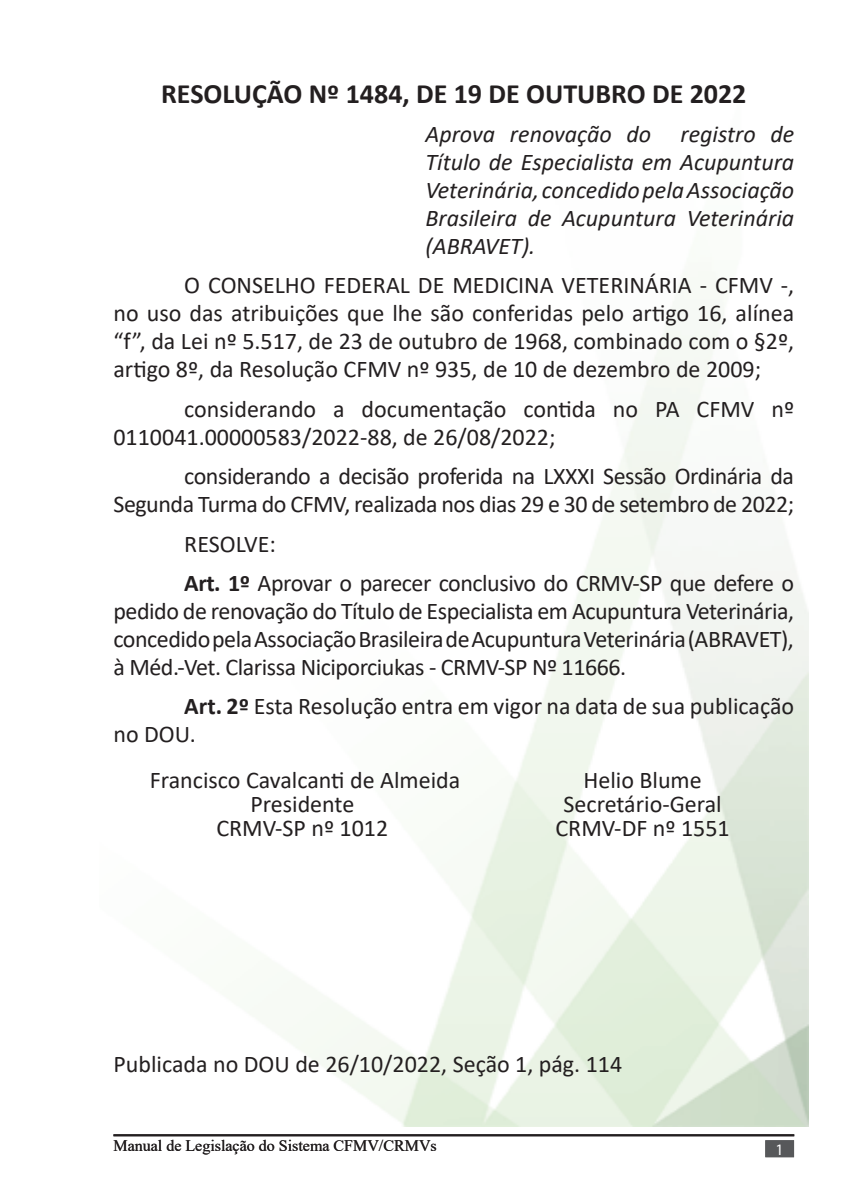
<style>
.page{position:relative;width:851px;height:1191px;background:#fff}
.page>*{position:absolute;margin:0;border:0;box-sizing:border-box;transform-origin:0 0}
.Texto_de_nota_de_rod{font:700 28px "Calibri";color:#231f20}
.Corpo_de_texto{font:24px/28px "Calibri";color:#231f20;text-align:justify}
.Texto_de_nota_de_rod-2{font:italic 24px/28px "Calibri";color:#231f20;text-align:justify}
.Corpo_de_texto-2{font:24px/28px "Calibri";letter-spacing:-.02em;color:#231f20;text-align:right}
.t1{font:16px "Times New Roman";color:#231f20}
.Apresentação{font:16px "Myriad Pro";color:#fff}
.s1{font-weight:700}
</style>
<div class="page">
<hr style="left:113px;top:1134px;width:681px;height:2px;background:#231f20">
<div style="left:765px;top:1140px;width:28px;height:17px;background:#57585a;border:2px solid #57585a"></div>
<p class="Texto_de_nota_de_rod" style="left:161px;top:74px;width:586px">RESOLUÇÃO Nº 1484, DE 19 DE OUTUBRO DE 2022</p>
<p class="Texto_de_nota_de_rod-2" style="left:425px;top:119px;width:370px">Aprova renovação do registro de Título de Especialista em Acupuntura Veterinária, concedido pela Associação Brasileira de Acupuntura Veterinária (ABRAVET).</p>
<p class="Corpo_de_texto" style="left:113px;top:271px;width:682px;text-indent:71px">O CONSELHO FEDERAL DE MEDICINA VETERINÁRIA - CFMV -, no uso das atribuições que lhe são conferidas pelo artigo 16, alínea “f”, da Lei nº 5.517, de 23 de outubro de 1968, combinado com o §2º, artigo 8º, da Resolução CFMV nº 935, de 10 de dezembro de 2009;</p>
<p class="Corpo_de_texto" style="left:113px;top:394px;width:682px;text-indent:71px">considerando a documentação contida no PA CFMV nº<br>0110041.00000583/2022-88, de 26/08/2022;</p>
<p class="Corpo_de_texto-2" style="left:113px;top:461px;width:682px">considerando a decisão proferida na LXXXI Sessão Ordinária da<br>Segunda Turma do CFMV, realizada nos dias 29 e 30 de setembro de 2022;</p>
<p class="Corpo_de_texto" style="left:184px;top:529px;width:93px">RESOLVE:</p>
<p class="Corpo_de_texto" style="left:113px;top:568px;width:682px;text-indent:71px"><span class="s1">Art. 1º</span> Aprovar o parecer conclusivo do CRMV-SP que defere o pedido de renovação do Título de Especialista em Acupuntura Veterinária, concedido pela Associação Brasileira de Acupuntura Veterinária (ABRAVET), à Méd.-Vet. Clarissa Niciporciukas - CRMV-SP Nº 11666.</p>
<p class="Corpo_de_texto" style="left:113px;top:691px;width:682px;text-indent:71px"><span class="s1">Art. 2º</span> Esta Resolução entra em vigor na data de sua publicação no DOU.</p>
<p class="Corpo_de_texto" style="left:150px;top:765px;width:312px">Francisco Cavalcanti de Almeida</p>
<p class="Corpo_de_texto" style="left:250px;top:789px;width:105px">Presidente</p>
<p class="Corpo_de_texto" style="left:216px;top:813px;width:173px">CRMV-SP nº 1012</p>
<p class="Corpo_de_texto" style="left:583px;top:765px;width:120px">Helio Blume</p>
<p class="Corpo_de_texto" style="left:563px;top:789px;width:160px">Secretário-Geral</p>
<p class="Corpo_de_texto" style="left:555px;top:813px;width:176px">CRMV-DF nº 1551</p>
<p class="Corpo_de_texto" style="left:113px;top:1049px;width:510px">Publicada no DOU de 26/10/2022, Seção 1, pág. 114</p>
<p class="t1" style="left:113px;top:1134px;width:325px">Manual de Legislação do Sistema CFMV/CRMVs</p>
<p class="Apresentação" style="left:775px;top:1140px;width:10px">1</p>
</div>
